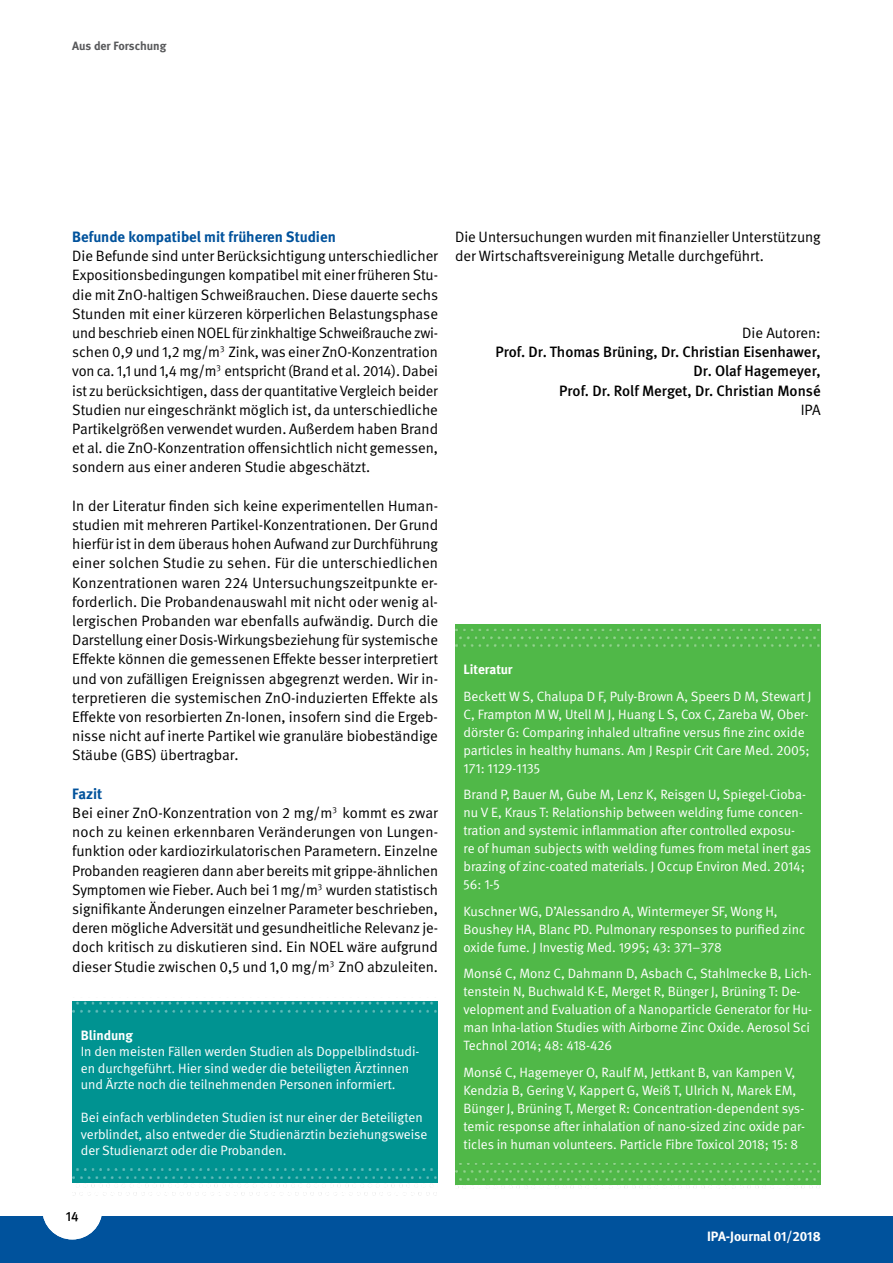
<style>
.page{position:relative;width:893px;height:1263px;background:#fff}
.page>*{position:absolute;margin:0;border:0;box-sizing:border-box;transform-origin:0 0}
.t1{font:15px/19.2px "DGUV Meta";color:#000}
.t2{font:500 15px/19.2px "DGUV Meta";color:#000;text-align:right}
.t3{font:700 15px "DGUV Meta";color:#00529c}
.t4{font:13.5px/18px "DGUV Meta";color:#fff}
.t5{font:700 13.5px "DGUV Meta";color:#fff}
.t6{font:500 13.5px "DGUV Meta";color:#000}
.t7{font:700 12px "DGUV Meta";color:#58595b}
.s1{font-weight:700;color:#00529c}
</style>
<div class="page">
<div style="left:0;top:1216px;width:893px;height:47px;background:#00529c"></div>
<div style="left:42px;top:1179px;width:60px;height:60px;background:#fff;border-radius:50%"></div>
<div style="left:72px;top:1001px;width:366px;height:181px;background:#009391"></div>
<img style="left:72px;top:1001px;width:365px;height:12px">
<img style="left:72px;top:1168px;width:366px;height:28px">
<div style="left:455px;top:624px;width:366px;height:561px;background:#50b848"></div>
<img style="left:455px;top:628px;width:365px;height:19px">
<img style="left:455px;top:1163px;width:365px;height:25px">
<p class="t7" style="left:72px;top:39px;width:96px">Aus der Forschung</p>
<p class="t3" style="left:72px;top:228px;width:265px">Befunde kompatibel mit früheren Studien</p>
<p class="t1" style="left:72px;top:247px;width:367px;text-align:justify">Die Befunde sind unter Berücksichtigung unterschiedlicher Expositionsbedingungen kompatibel mit einer früheren Stu&shy;die mit ZnO-haltigen Schweißrauchen. Diese dauerte sechs Stunden mit einer kürzeren körperlichen Belastungsphase und beschrieb einen NOEL für zinkhaltige Schweißrauche zwi&shy;schen 0,9 und 1,2 mg/m<sup>3</sup> Zink, was einer ZnO-Konzentration von ca. 1,1 und 1,4 mg/m<sup>3</sup> entspricht (Brand et al. 2014). Dabei ist zu berücksichtigen, dass der quantitative Vergleich beider Studien nur eingeschränkt möglich ist, da unterschiedliche Partikelgrößen verwendet wurden. Außerdem haben Brand et al. die ZnO-Konzentration offensichtlich nicht gemessen, sondern aus einer anderen Studie abgeschätzt.</p>
<p class="t1" style="left:72px;top:496px;width:367px;text-align:justify">In der Literatur finden sich keine experimentellen Human&shy;studien mit mehreren Partikel-Konzentrationen. Der Grund hierfür ist in dem überaus hohen Aufwand zur Durchführung einer solchen Studie zu sehen. Für die unterschiedlichen Konzentrationen waren 224 Untersuchungszeitpunkte er&shy;forderlich. Die Probandenauswahl mit nicht oder wenig al&shy;lergischen Probanden war ebenfalls aufwändig. Durch die Darstellung einer Dosis-Wirkungsbeziehung für systemische Effekte können die gemessenen Effekte besser interpretiert und von zufälligen Ereignissen abgegrenzt werden. Wir in&shy;terpretieren die systemischen ZnO-induzierten Effekte als Effekte von resorbierten Zn-Ionen, insofern sind die Ergeb&shy;nisse nicht auf inerte Partikel wie granuläre biobeständige Stäube (GBS) übertragbar.</p>
<p class="t1" style="left:72px;top:784px;width:367px"><span class="s1">Fazit<br></span>Bei einer ZnO-Konzentration von 2 mg/m<sup>3</sup> kommt es zwar noch zu keinen erkennbaren Veränderungen von Lungen&shy;funktion oder kardiozirkulatorischen Parametern. Einzelne Probanden reagieren dann aber bereits mit grippe-ähnlichen Symptomen wie Fieber. Auch bei 1 mg/m<sup>3</sup> wurden statistisch signifikante Änderungen einzelner Parameter beschrieben, deren mögliche Adversität und gesundheitliche Relevanz je&shy;doch kritisch zu diskutieren sind. Ein NOEL wäre aufgrund dieser Studie zwischen 0,5 und 1,0 mg/m<sup>3</sup> ZnO abzuleiten.</p>
<p class="t5" style="left:81px;top:1027px;width:54px">Blindung</p>
<p class="t4" style="left:81px;top:1043px;width:340px;line-height:16.5px">In den meisten Fällen werden Studien als Doppelblindstudi&shy;en durchgeführt. Hier sind weder die beteiligten Ärztinnen und Ärzte noch die teilnehmenden Personen informiert.</p>
<p class="t4" style="left:81px;top:1109px;width:348px;line-height:16.5px">Bei einfach verblindeten Studien ist nur einer der Beteiligten verblindet, also entweder die Studienärztin beziehungsweise der Studienarzt oder die Probanden.</p>
<p class="t1" style="left:455px;top:228px;width:367px">Die Untersuchungen wurden mit finanzieller Unterstützung der Wirtschaftsvereinigung Metalle durchgeführt.</p>
<p class="t1" style="left:742px;top:324px;width:80px">Die Autoren:</p>
<p class="t2" style="left:495px;top:343px;width:327px">Prof. Dr. Thomas Brüning, Dr. Christian Eisenhawer,<br>Dr. Olaf Hagemeyer,<br>Prof. Dr. Rolf Merget, Dr. Christian Monsé</p>
<p class="t1" style="left:801px;top:400px;width:21px">IPA</p>
<p class="t5" style="left:463px;top:662px;width:51px">Literatur</p>
<p class="t4" style="left:463px;top:687px;width:349px">Beckett W S, Chalupa D F, Puly-Brown A, Speers D M, Stewart J C, Frampton M W, Utell M J, Huang L S, Cox C, Zareba W, Ober&shy;dörster G: Comparing inhaled ultrafine versus fine zinc oxide particles in healthy humans. Am J Respir Crit Care Med. 2005; 171: 1129-1135</p>
<p class="t4" style="left:463px;top:786px;width:349px">Brand P, Bauer M, Gube M, Lenz K, Reisgen U, Spiegel-Cioba&shy;nu V E, Kraus T: Relationship between welding fume concen&shy;tration and systemic inflammation after controlled exposu-<br>re of human subjects with welding fumes from metal inert gas brazing of zinc-coated materials. J Occup Environ Med. 2014; 56: 1-5</p>
<p class="t4" style="left:463px;top:902px;width:343px">Kuschner WG, D’Alessandro A, Wintermeyer SF, Wong H,<br>Boushey HA, Blanc PD. Pulmonary responses to purified zinc oxide fume. J Investig Med. 1995; 43: 371–378</p>
<p class="t4" style="left:463px;top:965px;width:350px">Monsé C, Monz C, Dahmann D, Asbach C, Stahlmecke B, Lich&shy;tenstein N, Buchwald K-E, Merget R, Bünger J, Brüning T: De&shy;velopment and Evaluation of a Nanoparticle Generator for Hu&shy;man Inha-lation Studies with Airborne Zinc Oxide. Aerosol Sci Technol 2014; 48: 418-426</p>
<p class="t4" style="left:463px;top:1063px;width:343px">Monsé C, Hagemeyer O, Raulf M, Jettkant B, van Kampen V, Kendzia B, Gering V, Kappert G, Weiß T, Ulrich N, Marek EM, Bünger J, Brüning T, Merget R: Concentration-dependent sys&shy;temic response after inhalation of nano-sized zinc oxide par&shy;ticles in human volunteers. Particle Fibre Toxicol 2018; 15: 8</p>
<p class="t6" style="left:66px;top:1209px;width:14px">14</p>
<p class="t5" style="left:707px;top:1228px;width:115px">IPA-Journal 01/2018</p>
</div>
